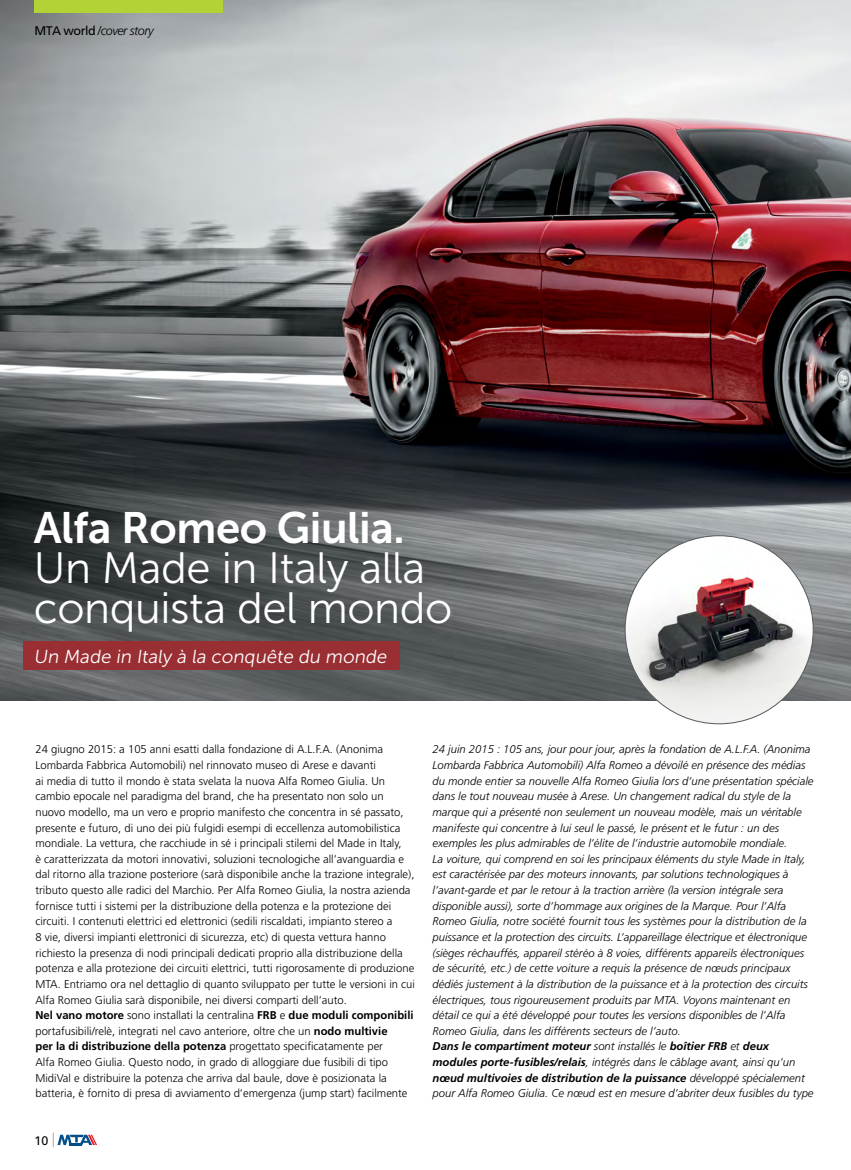
<style>
.page{position:relative;width:851px;height:1170px;background:#fff}
.page>*{position:absolute;margin:0;border:0;box-sizing:border-box;transform-origin:0 0}
.t1{font:43.75px/40px "Museo JH Sans 300";letter-spacing:-.01em;color:#fff}
.t2{font:43.75px "Museo JH Sans 700";letter-spacing:-.01em;color:#fff}
.t3{font:18.75px "Museo JH Sans 300";color:#fff}
.t4{font:italic 300 12.5px "Frutiger";letter-spacing:-.04em;color:#000}
.t5{font:12.5px "Univers LT Std";color:#000}
.t6{font:300 11.25px/15.6px "Frutiger";color:#000}
.t7{font:italic 300 11.25px/15.6px "Frutiger";color:#000}
.s1{font-weight:400;font-style:normal}
.s2{font-weight:700}
</style>
<div class="page">
<img style="left:0;top:0;width:850px;height:700px">
<img style="left:625px;top:535px;width:188px;height:188px;border-radius:94px">
<div style="left:23px;top:641px;width:377px;height:29px;background:#992e33"></div>
<div style="left:34px;top:0;width:189px;height:13px;background:#b3d235"></div>
<svg style="left:53px;top:1132px;width:44px;height:14px"></svg>
<p class="t4" style="left:34px;top:24px;width:121px"><span class="s1">MTA world</span> /cover story</p>
<h1 class="t2" style="left:34px;top:504px;width:372px">Alfa Romeo Giulia.</h1>
<h1 class="t1" style="left:34px;top:548px;width:420px">Un Made in Italy alla conquista del mondo</h1>
<h2 class="t3" style="left:34px;top:646px;width:357px">Un Made in Italy à la conquête du monde</h2>
<p class="t6" style="left:35px;top:741px;width:381px">24 giugno 2015: a 105 anni esatti dalla fondazione di A.L.F.A. (Anonima Lombarda Fabbrica Automobili) nel rinnovato museo di Arese e davanti<br>ai media di tutto il mondo è stata svelata la nuova Alfa Romeo Giulia. Un cambio epocale nel paradigma del brand, che ha presentato non solo un nuovo modello, ma un vero e proprio manifesto che concentra in sé passato, presente e futuro, di uno dei più fulgidi esempi di eccellenza automobilistica mondiale. La vettura, che racchiude in sé i principali stilemi del Made in Italy,<br>è caratterizzata da motori innovativi, soluzioni tecnologiche all’avanguardia e dal ritorno alla trazione posteriore (sarà disponibile anche la trazione integrale), tributo questo alle radici del Marchio. Per Alfa Romeo Giulia, la nostra azienda fornisce tutti i sistemi per la distribuzione della potenza e la protezione dei circuiti. I contenuti elettrici ed elettronici (sedili riscaldati, impianto stereo a<br>8 vie, diversi impianti elettronici di sicurezza, etc) di questa vettura hanno richiesto la presenza di nodi principali dedicati proprio alla distribuzione della potenza e alla protezione dei circuiti elettrici, tutti rigorosamente di produzione MTA. Entriamo ora nel dettaglio di quanto sviluppato per tutte le versioni in cui Alfa Romeo Giulia sarà disponibile, nei diversi comparti dell’auto.<br><span class="s2">Nel vano motore</span> sono installati la centralina <span class="s2">FRB</span> e <span class="s2">due moduli componibili </span>portafusibili/relè, integrati nel cavo anteriore, oltre che un <span class="s2">nodo multivie<br>per la di distribuzione della potenza</span> progettato specificatamente per<br>Alfa Romeo Giulia. Questo nodo, in grado di alloggiare due fusibili di tipo MidiVal e distribuire la potenza che arriva dal baule, dove è posizionata la batteria, è fornito di presa di avviamento d’emergenza (jump start) facilmente</p>
<p class="t7" style="left:432px;top:741px;width:382px">24 juin 2015 : 105 ans, jour pour jour, après la fondation de A.L.F.A. (Anonima Lombarda Fabbrica Automobili) Alfa Romeo a dévoilé en présence des médias du monde entier sa nouvelle Alfa Romeo Giulia lors d’une présentation spéciale dans le tout nouveau musée à Arese. Un changement radical du style de la marque qui a présenté non seulement un nouveau modèle, mais un véritable manifeste qui concentre à lui seul le passé, le présent et le futur : un des exemples les plus admirables de l’élite de l’industrie automobile mondiale.<br>La voiture, qui comprend en soi les principaux éléments du style Made in Italy, est caractérisée par des moteurs innovants, par solutions technologiques à l’avant-garde et par le retour à la traction arrière (la version intégrale sera disponible aussi), sorte d’hommage aux origines de la Marque. Pour l’Alfa Romeo Giulia, notre société fournit tous les systèmes pour la distribution de la puissance et la protection des circuits. L’appareillage électrique et électronique (sièges réchauffés, appareil stéréo à 8 voies, différents appareils électroniques de sécurité, etc.) de cette voiture a requis la présence de nœuds principaux dédiés justement à la distribution de la puissance et à la protection des circuits électriques, tous rigoureusement produits par MTA. Voyons maintenant en détail ce qui a été développé pour toutes les versions disponibles de l’Alfa Romeo Giulia, dans les différents secteurs de l’auto.<br><span class="s2">Dans le compartiment moteur</span> sont installés le <span class="s2">boîtier FRB</span> et <span class="s2">deux modules porte-fusibles/relais</span>, intégrés dans le câblage avant, ainsi qu’un <span class="s2">nœud multivoies de distribution de la puissance</span> développé spécialement pour Alfa Romeo Giulia. Ce nœud est en mesure d’abriter deux fusibles du type</p>
<p class="t5" style="left:35px;top:1132px;width:15px">10</p>
</div>
